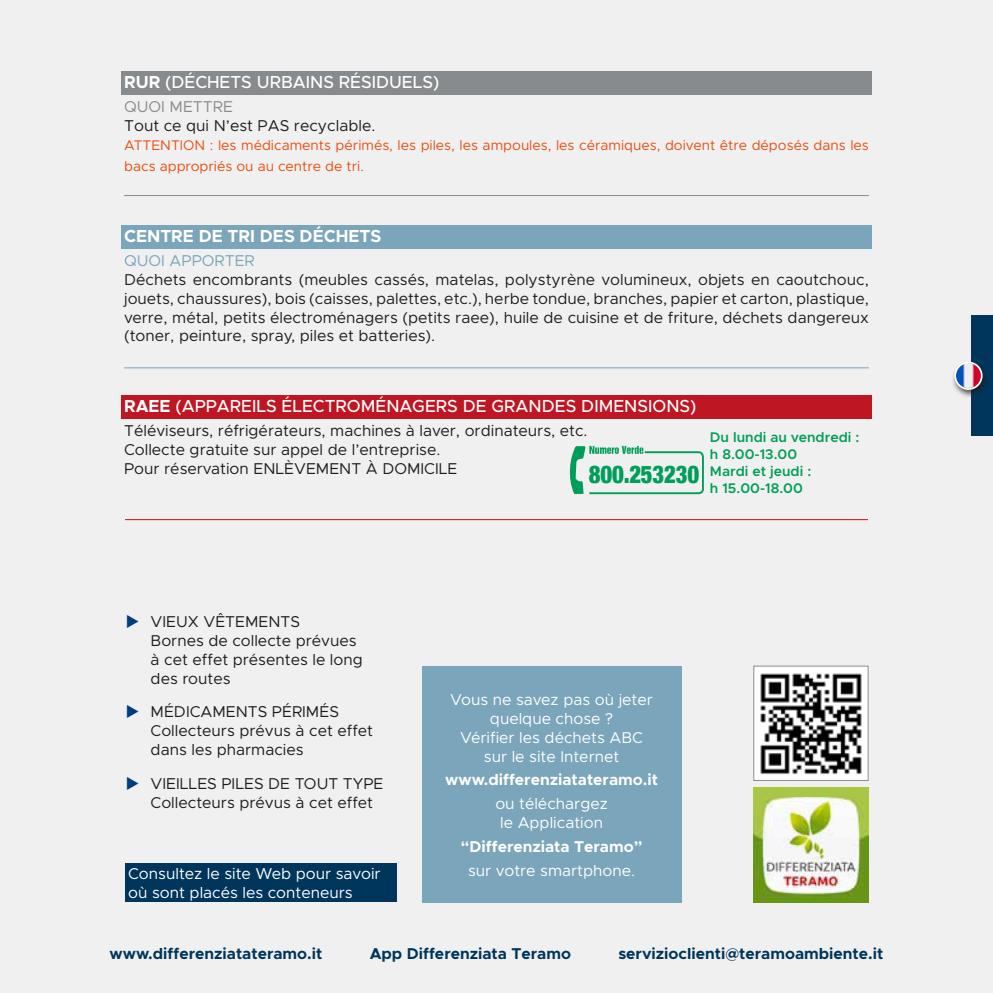
<style>
.page{position:relative;width:993px;height:993px;background:#fff}
.page>*{position:absolute;margin:0;border:0;box-sizing:border-box;transform-origin:0 0}
.t1{font:900 condensed 24.68px "Helvetica Neue";letter-spacing:-.01em;color:#009e59;scale:.92 1}
.t2{font:500 17.5px "Metropolis";color:#fff}
.t3{font:700 17.5px "Metropolis";color:#fff}
.t4{font:15.75px/18.9px "Metropolis";color:#1d1d1b}
.t5{font:15.75px/18.9px "Metropolis";color:#fff;text-align:center}
.t6{font:700 15.75px "Metropolis";color:#00365c}
.t7{font:700 15.75px "Metropolis";color:#fff}
.t8{font:15.75px "Metropolis";color:#7aa5ba}
.t9{font:15.75px "Metropolis";color:#888b8d}
.t10{font:14px/21px "Metropolis";color:#e94e0f}
.t11{font:600 14px/16.8px "Metropolis";color:#009e59}
.s1{font-weight:700}
.s2{color:#003d7c}
</style>
<div class="page">
<div style="left:0;top:0;width:992px;height:992px;background:#f0f0f0"></div>
<div style="left:970px;top:315px;width:22px;height:121px;background:#00365c"></div>
<div style="left:950px;top:360px;width:38px;height:38px;background:#1d1d1b;opacity:.75"></div>
<img style="left:955px;top:363px;width:25px;height:25px;border-radius:12px">
<div style="left:953px;top:361px;width:29px;height:29px;border:2px solid #fff;border-radius:50%"></div>
<div style="left:121px;top:71px;width:750px;height:24px;background:#888b8d"></div>
<div style="left:121px;top:225px;width:750px;height:23px;background:#7aa5ba"></div>
<div style="left:121px;top:395px;width:750px;height:23px;background:#be1622"></div>
<svg style="left:569px;top:446px;width:135px;height:49px"></svg>
<div style="left:126px;top:863px;width:271px;height:38px;background:#00365c"></div>
<div style="left:421px;top:666px;width:260px;height:235px;background:#7aa5ba"></div>
<hr style="left:125px;top:519px;width:742px;height:1px;background:#d20a11">
<hr style="left:124px;top:195px;width:744px;height:1px;background:#888b8d">
<hr style="left:124px;top:367px;width:744px;height:1px;background:#7aa5ba">
<img style="left:753px;top:787px;width:115px;height:114px">
<img style="left:755px;top:667px;width:111px;height:111px">
<div style="left:753px;top:665px;width:115px;height:115px;border:1px solid #888b8d"></div>
<p class="t2" style="left:124px;top:71px;width:317px"><span class="s1">RUR</span> (DÉCHETS URBAINS RÉSIDUELS)</p>
<p class="t9" style="left:124px;top:97px;width:110px">QUOI METTRE</p>
<p class="t4" style="left:124px;top:116px;width:253px">Tout ce qui N’est PAS recyclable.</p>
<p class="t10" style="left:124px;top:135px;width:746px">ATTENTION : les médicaments périmés, les piles, les ampoules, les céramiques, doivent être déposés dans les bacs appropriés ou au centre de tri.</p>
<p class="t3" style="left:124px;top:225px;width:258px">CENTRE DE TRI DES DÉCHETS</p>
<p class="t8" style="left:124px;top:250px;width:132px">QUOI APPORTER</p>
<p class="t4" style="left:124px;top:270px;width:746px;text-align:justify">Déchets encombrants (meubles cassés, matelas, polystyrène volumineux, objets en caoutchouc, jouets, chaussures), bois (caisses, palettes, etc.), herbe tondue, branches, papier et carton, plastique, verre, métal, petits électroménagers (petits raee), huile de cuisine et de friture, déchets dangereux (toner, peinture, spray, piles et batteries).</p>
<p class="t2" style="left:124px;top:395px;width:573px"><span class="s1">RAEE</span> (APPAREILS ÉLECTROMÉNAGERS DE GRANDES DIMENSIONS)</p>
<p class="t4" style="left:124px;top:421px;width:465px">Téléviseurs, réfrigérateurs, machines à laver, ordinateurs, etc.<br>Collecte gratuite sur appel de l’entreprise.<br>Pour réservation ENLÈVEMENT À DOMICILE</p>
<h1 class="t1" style="left:588px;top:459px;width:121px">800.253230</h1>
<p class="t11" style="left:709px;top:429px;width:151px">Du lundi au vendredi : h 8.00-13.00<br>Mardi et jeudi :<br>h 15.00-18.00</p>
<p class="t4" style="left:150px;top:611px;width:214px;text-indent:-25px"><span class="s2">◆</span> VIEUX VÊTEMENTS<br>Bornes de collecte prévues à cet effet présentes le long des routes</p>
<p class="t4" style="left:151px;top:702px;width:224px;text-indent:-25px"><span class="s2">◆</span> MÉDICAMENTS PÉRIMÉS<br>Collecteurs prévus à cet effet dans les pharmacies</p>
<p class="t4" style="left:151px;top:773px;width:234px;text-indent:-25px"><span class="s2">◆</span> VIEILLES PILES DE TOUT TYPE<br>Collecteurs prévus à cet effet</p>
<p class="t5" style="left:128px;top:863px;width:254px;text-align:left">Consultez le site Web pour savoir où sont placés les conteneurs</p>
<p class="t5" style="left:450px;top:689px;width:204px">Vous ne savez pas où jeter quelque chose ?<br>Vérifier les déchets ABC sur le site Internet</p>
<p class="t7" style="left:445px;top:769px;width:214px">www.differenziatateramo.it</p>
<p class="t5" style="left:495px;top:794px;width:114px">ou téléchargez le Application</p>
<p class="t7" style="left:460px;top:836px;width:183px">“Differenziata Teramo”</p>
<p class="t5" style="left:468px;top:860px;width:168px">sur votre smartphone.</p>
<p class="t6" style="left:110px;top:943px;width:214px">www.differenziatateramo.it</p>
<p class="t6" style="left:369px;top:943px;width:203px">App Differenziata Teramo</p>
<p class="t6" style="left:618px;top:943px;width:266px">servizioclienti@teramoambiente.it</p>
</div>
